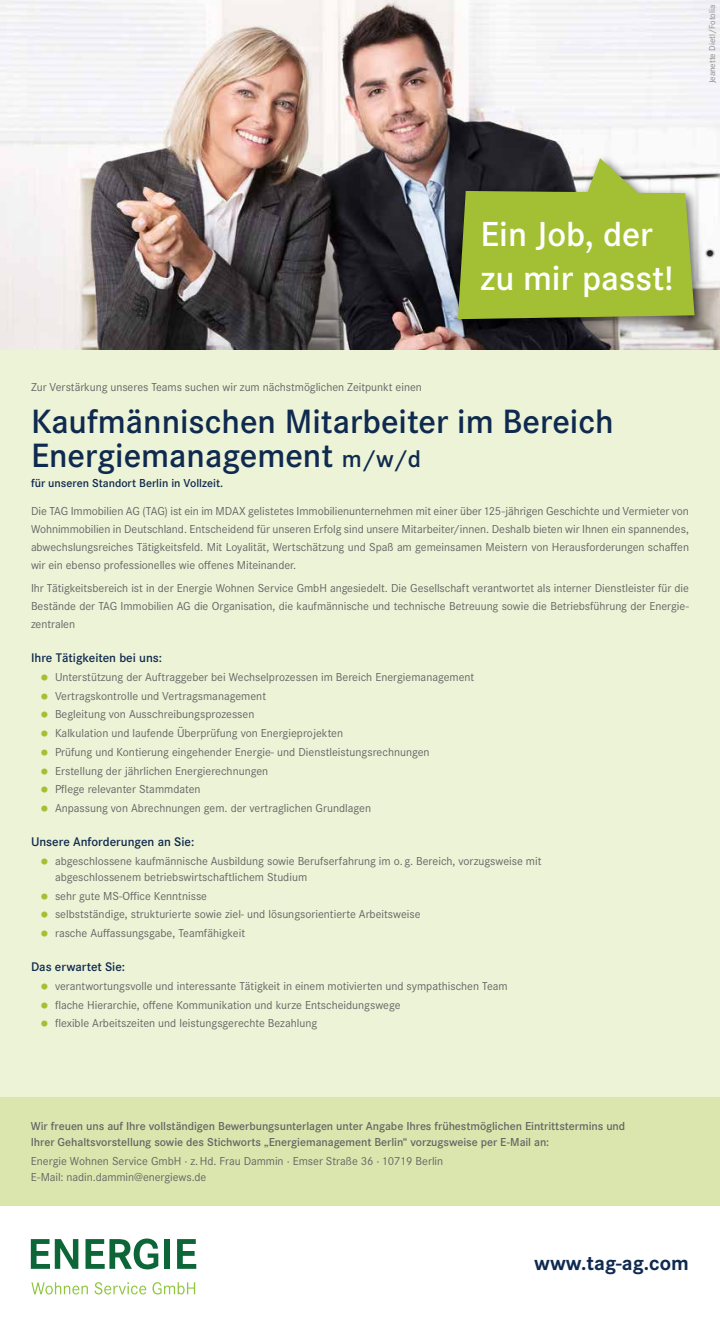
<style>
.page{position:relative;width:720px;height:1325px;background:#fff}
.page>*{position:absolute;margin:0;border:0;box-sizing:border-box;transform-origin:0 0}
.t1{font:600 36.1px/43.3px "Corporate S";color:#fff}
.t2{font:600 35px/34px "Corporate S";color:#0f2a4f}
.t3{font:700 21.2px "Corporate S";color:#0f2a4f}
.t4{font:600 13px "Corporate S";color:#0f2a4f}
.t5{font:12px/18px "Corporate S";color:#666;text-align:justify}
.t6{font:600 12px/16px "Corporate S";letter-spacing:-.005em;color:#666}
.t7{font:600 12px "Corporate S";color:#0f2a4f}
.t8{font:9px "Corporate S";color:#8c8c8c}
.s1{font-size:25px}
.s2{font-size:22px;color:#a3c034}
</style>
<div class="page">
<img style="left:0;top:0;width:720px;height:350px">
<div style="left:0;top:350px;width:720px;height:748px;background:#edf3d6"></div>
<div style="left:0;top:1098px;width:720px;height:108px;background:#dae6ae"></div>
<div style="left:451px;top:152px;width:258px;height:182px;background:#000;opacity:.35"></div>
<div style="left:452px;top:154px;width:254px;height:176px;background:#000;opacity:.35"></div>
<svg style="left:458px;top:158px;width:237px;height:161px"></svg>
<svg style="left:31px;top:1239px;width:47px;height:30px"></svg>
<svg style="left:86px;top:1239px;width:72px;height:30px"></svg>
<div style="left:164px;top:1239px;width:6px;height:30px;background:#0c6638"></div>
<svg style="left:177px;top:1239px;width:19px;height:30px"></svg>
<svg style="left:31px;top:1282px;width:57px;height:12px"></svg>
<svg style="left:95px;top:1282px;width:51px;height:12px"></svg>
<svg style="left:153px;top:1282px;width:42px;height:12px"></svg>
<p class="t8" style="left:707px;top:83px;width:80px;rotate:-90deg">Jeanette Dietl/Fotolia</p>
<h1 class="t1" style="left:481px;top:213px;width:194px">Ein Job, der zu mir passt!</h1>
<p class="t5" style="left:31px;top:378px;width:392px">Zur Verstärkung unseres Teams suchen wir zum nächstmöglichen Zeitpunkt einen</p>
<h2 class="t2" style="left:31px;top:405px;width:584px">Kaufmännischen Mitarbeiter im Bereich<br>Energiemanagement <span class="s1">m/w/d</span></h2>
<p class="t7" style="left:31px;top:476px;width:194px">für unseren Standort Berlin in Vollzeit.</p>
<p class="t5" style="left:31px;top:502px;width:660px">Die TAG Immobilien AG (TAG) ist ein im MDAX gelistetes Immobilienunternehmen mit einer über 125-jährigen Geschichte und Vermieter von Wohnimmobilien in Deutschland. Entscheidend für unseren Erfolg sind unsere Mitarbeiter/innen. Deshalb bieten wir Ihnen ein spannendes, abwechslungsreiches Tätigkeitsfeld. Mit Loyalität, Wertschätzung und Spaß am gemeinsamen Meistern von Herausforderungen schaffen wir ein ebenso professionelles wie offenes Miteinander.</p>
<p class="t5" style="left:31px;top:579px;width:660px">Ihr Tätigkeitsbereich ist in der Energie Wohnen Service GmbH angesiedelt. Die Gesellschaft verantwortet als interner Dienstleister für die Bestände der TAG Immobilien AG die Organisation, die kaufmännische und technische Betreuung sowie die Betriebsführung der Energie&shy;zentralen</p>
<p class="t4" style="left:31px;top:650px;width:133px">Ihre Tätigkeiten bei uns:</p>
<p class="t5" style="left:37px;top:668px;width:439px"><span class="s2">•</span> Unterstützung der Auftraggeber bei Wechselprozessen im Bereich Energiemanagement</p>
<p class="t5" style="left:37px;top:687px;width:231px"><span class="s2">•</span> Vertragskontrolle und Vertragsmanagement</p>
<p class="t5" style="left:37px;top:705px;width:219px"><span class="s2">•</span> Begleitung von Ausschreibungsprozessen</p>
<p class="t5" style="left:37px;top:724px;width:308px"><span class="s2">•</span> Kalkulation und laufende Überprüfung von Energieprojekten</p>
<p class="t5" style="left:37px;top:743px;width:394px"><span class="s2">•</span> Prüfung und Kontierung eingehender Energie- und Dienstleistungsrechnungen</p>
<p class="t5" style="left:37px;top:762px;width:233px"><span class="s2">•</span> Erstellung der jährlichen Energierechnungen</p>
<p class="t5" style="left:37px;top:780px;width:165px"><span class="s2">•</span> Pflege relevanter Stammdaten</p>
<p class="t5" style="left:37px;top:799px;width:336px"><span class="s2">•</span> Anpassung von Abrechnungen gem. der vertraglichen Grundlagen</p>
<p class="t4" style="left:31px;top:834px;width:165px">Unsere Anforderungen an Sie:</p>
<p class="t5" style="left:55px;top:853px;width:488px;line-height:16px;text-indent:-18px"><span class="s2">•</span> abgeschlossene kaufmännische Ausbildung sowie Berufserfahrung im o.g. Bereich, vorzugsweise mit abgeschlossenem betriebswirtschaftlichem Studium</p>
<p class="t5" style="left:37px;top:887px;width:172px"><span class="s2">•</span> sehr gute MS-Office Kenntnisse</p>
<p class="t5" style="left:37px;top:905px;width:385px"><span class="s2">•</span> selbstständige, strukturierte sowie ziel- und lösungsorientierte Arbeitsweise</p>
<p class="t5" style="left:37px;top:924px;width:210px"><span class="s2">•</span> rasche Auffassungsgabe, Teamfähigkeit</p>
<p class="t4" style="left:31px;top:959px;width:96px">Das erwartet Sie:</p>
<p class="t5" style="left:37px;top:977px;width:472px"><span class="s2">•</span> verantwortungsvolle und interessante Tätigkeit in einem motivierten und sympathischen Team</p>
<p class="t5" style="left:37px;top:996px;width:365px"><span class="s2">•</span> flache Hierarchie, offene Kommunikation und kurze Entscheidungswege</p>
<p class="t5" style="left:37px;top:1014px;width:282px"><span class="s2">•</span> flexible Arbeitszeiten und leistungsgerechte Bezahlung</p>
<p class="t6" style="left:31px;top:1118px;width:596px">Wir freuen uns auf Ihre vollständigen Bewerbungsunterlagen unter Angabe Ihres frühestmöglichen Eintrittstermins und<br>Ihrer Gehaltsvorstellung sowie des Stichworts „Energiemanagement Berlin“ vorzugsweise per E-Mail an:</p>
<p class="t5" style="left:31px;top:1153px;width:414px;line-height:16px">Energie Wohnen Service GmbH · z.Hd. Frau Dammin · Emser Straße 36 · 10719 Berlin<br>E-Mail: nadin.dammin@energiews.de</p>
<h3 class="t3" style="left:534px;top:1251px;width:156px">www.tag-ag.com</h3>
</div>
